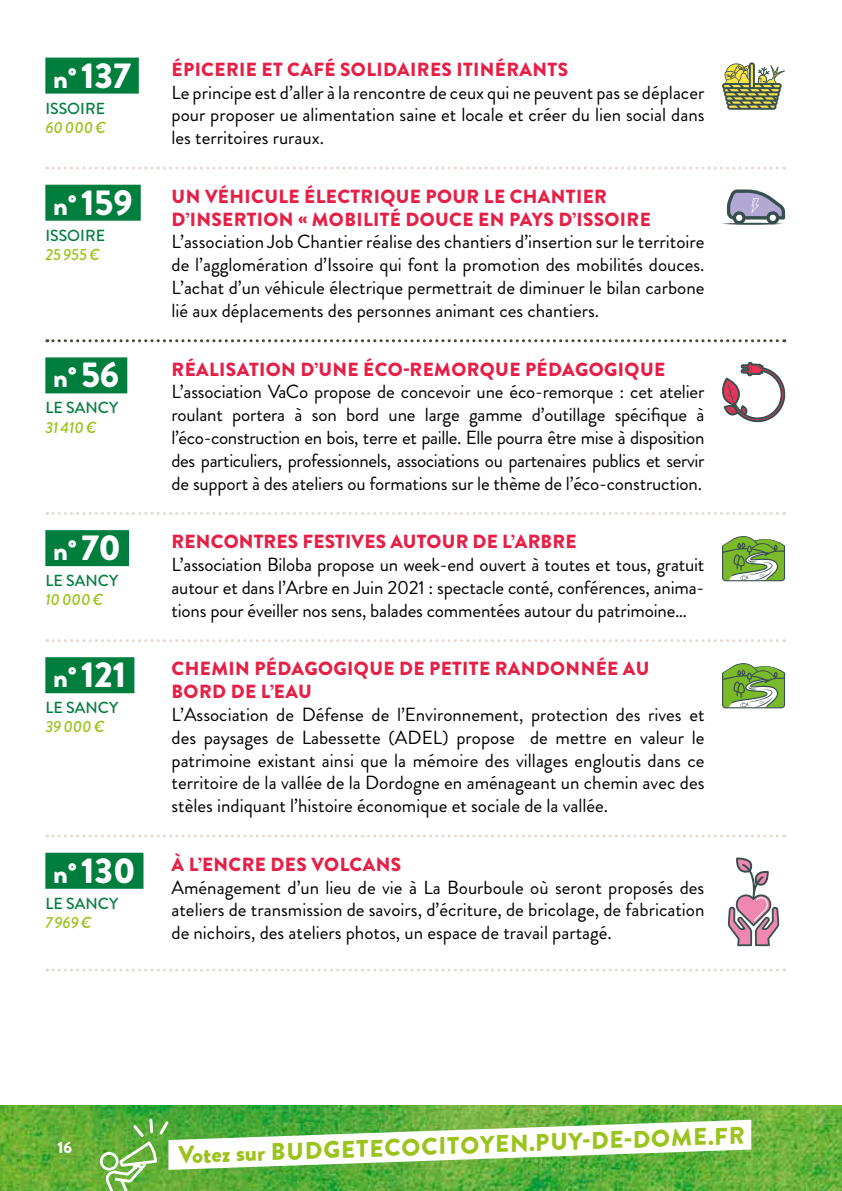
<style>
.page{position:relative;width:842px;height:1191px;background:#fff}
.page>*{position:absolute;margin:0;border:0;box-sizing:border-box;transform-origin:0 0}
.t1{font:900 36px "Brandon Grotesque";color:#fff}
.t2{font:900 28px "Brandon Grotesque";color:#fff}
.t3{font:900 24px "Brandon Grotesque";color:#9bc31c}
.t4{font:19px/22.8px "Brandon Grotesque";color:#000;text-align:justify}
.t5{font:900 19px/22.8px "Brandon Grotesque";letter-spacing:.02em;color:#e61f46}
.t6{font:500 16px "Brandon Grotesque";color:#007e3e}
.t7{font:italic 500 16px "Brandon Grotesque";color:#9bc31c}
.t8{font:900 16px "Brandon Grotesque";color:#fff}
.s1{font-size:28px}
.s2{font-size:36px}
</style>
<div class="page">
<img style="left:0;top:1106px;width:842px;height:85px">
<svg style="left:100px;top:1116px;width:651px;height:75px"></svg>
<div style="left:45px;top:58px;width:94px;height:36px;background:#007e3e"></div>
<svg style="left:722px;top:62px;width:63px;height:48px"></svg>
<svg style="left:47px;top:167px;width:738px;height:3px"></svg>
<div style="left:45px;top:185px;width:96px;height:36px;background:#007e3e"></div>
<svg style="left:722px;top:189px;width:63px;height:36px"></svg>
<svg style="left:47px;top:339px;width:738px;height:3px"></svg>
<div style="left:45px;top:357px;width:82px;height:36px;background:#007e3e"></div>
<svg style="left:722px;top:362px;width:63px;height:60px"></svg>
<svg style="left:47px;top:512px;width:738px;height:3px"></svg>
<div style="left:45px;top:530px;width:84px;height:36px;background:#007e3e"></div>
<svg style="left:722px;top:536px;width:64px;height:46px"></svg>
<svg style="left:47px;top:639px;width:738px;height:3px"></svg>
<div style="left:45px;top:657px;width:89px;height:36px;background:#007e3e"></div>
<svg style="left:722px;top:663px;width:64px;height:46px"></svg>
<svg style="left:47px;top:834px;width:738px;height:3px"></svg>
<div style="left:45px;top:852px;width:98px;height:36px;background:#007e3e"></div>
<svg style="left:728px;top:857px;width:51px;height:89px"></svg>
<svg style="left:47px;top:968px;width:738px;height:3px"></svg>
<h1 class="t1" style="left:53px;top:50px;width:79px"><span class="s1">n°</span> 137</h1>
<p class="t6" style="left:45px;top:97px;width:61px">ISSOIRE</p>
<p class="t7" style="left:45px;top:116px;width:62px">60000€</p>
<h1 class="t1" style="left:53px;top:177px;width:81px"><span class="s1">n°</span> 159</h1>
<p class="t6" style="left:45px;top:224px;width:61px">ISSOIRE</p>
<p class="t7" style="left:45px;top:243px;width:56px">25955€</p>
<h2 class="t2" style="left:53px;top:358px;width:68px">n° <span class="s2">56</span></h2>
<p class="t6" style="left:45px;top:397px;width:74px">LE SANCY</p>
<p class="t7" style="left:45px;top:416px;width:53px">31410€</p>
<h2 class="t2" style="left:53px;top:530px;width:69px">n° <span class="s2">70</span></h2>
<p class="t6" style="left:45px;top:569px;width:74px">LE SANCY</p>
<p class="t7" style="left:45px;top:589px;width:59px">10000€</p>
<h1 class="t1" style="left:53px;top:649px;width:75px"><span class="s1">n°</span> 121</h1>
<p class="t6" style="left:45px;top:696px;width:74px">LE SANCY</p>
<p class="t7" style="left:45px;top:716px;width:61px">39000€</p>
<h1 class="t1" style="left:53px;top:845px;width:84px"><span class="s1">n°</span> 130</h1>
<p class="t6" style="left:45px;top:892px;width:74px">LE SANCY</p>
<p class="t7" style="left:45px;top:911px;width:48px">7969€</p>
<p class="t5" style="left:172px;top:58px;width:398px">ÉPICERIE ET CAFÉ SOLIDAIRES ITINÉRANTS</p>
<p class="t4" style="left:171px;top:81px;width:534px">Le principe est d’aller à la rencontre de ceux qui ne peuvent pas se déplacer pour proposer ue alimentation saine et locale et créer du lien social dans les territoires ruraux.</p>
<p class="t5" style="left:172px;top:185px;width:481px">UN VÉHICULE ÉLECTRIQUE POUR LE CHANTIER<br>D’INSERTION « MOBILITÉ DOUCE EN PAYS D’ISSOIRE</p>
<p class="t4" style="left:171px;top:231px;width:534px">L’association Job Chantier réalise des chantiers d’insertion sur le territoire de l’agglomération d’Issoire qui font la promotion des mobilités douces.<br>L’achat d’un véhicule électrique permettrait de diminuer le bilan carbone lié aux déplacements des personnes animant ces chantiers.</p>
<p class="t5" style="left:172px;top:358px;width:495px">RÉALISATION D’UNE ÉCO-REMORQUE PÉDAGOGIQUE</p>
<p class="t4" style="left:171px;top:381px;width:534px">L’association VaCo propose de concevoir une éco-remorque : cet atelier roulant portera à son bord une large gamme d’outillage spécifique à l’éco-construction en bois, terre et paille. Elle pourra être mise à disposition des particuliers, professionnels, associations ou partenaires publics et servir de support à des ateliers ou formations sur le thème de l’éco-construction.</p>
<p class="t5" style="left:172px;top:530px;width:406px">RENCONTRES FESTIVES AUTOUR DE L’ARBRE</p>
<p class="t4" style="left:171px;top:553px;width:534px">L’association Biloba propose un week-end ouvert à toutes et tous, gratuit autour et dans l’Arbre en Juin 2021 : spectacle conté, conférences, anima&shy;tions pour éveiller nos sens, balades commentées autour du patrimoine…</p>
<p class="t5" style="left:172px;top:657px;width:479px">CHEMIN PÉDAGOGIQUE DE PETITE RANDONNÉE AU<br>BORD DE L’EAU</p>
<p class="t4" style="left:171px;top:703px;width:534px">L’Association de Défense de l’Environnement, protection des rives et des paysages de Labessette (ADEL) propose de mettre en valeur le patrimoine existant ainsi que la mémoire des villages engloutis dans ce territoire de la vallée de la Dordogne en aménageant un chemin avec des stèles indiquant l’histoire économique et sociale de la vallée.</p>
<p class="t5" style="left:172px;top:853px;width:231px">À L’ENCRE DES VOLCANS</p>
<p class="t4" style="left:171px;top:876px;width:534px">Aménagement d’un lieu de vie à La Bourboule où seront proposés des ateliers de transmission de savoirs, d’écriture, de bricolage, de fabrication de nichoirs, des ateliers photos, un espace de travail partagé.</p>
<p class="t8" style="left:58px;top:1135px;width:16px">16</p>
<p class="t3" style="left:178px;top:1138px;width:568px;rotate:-2deg">Votez sur BUDGETECOCITOYEN.PUY-DE-DOME.FR</p>
</div>
